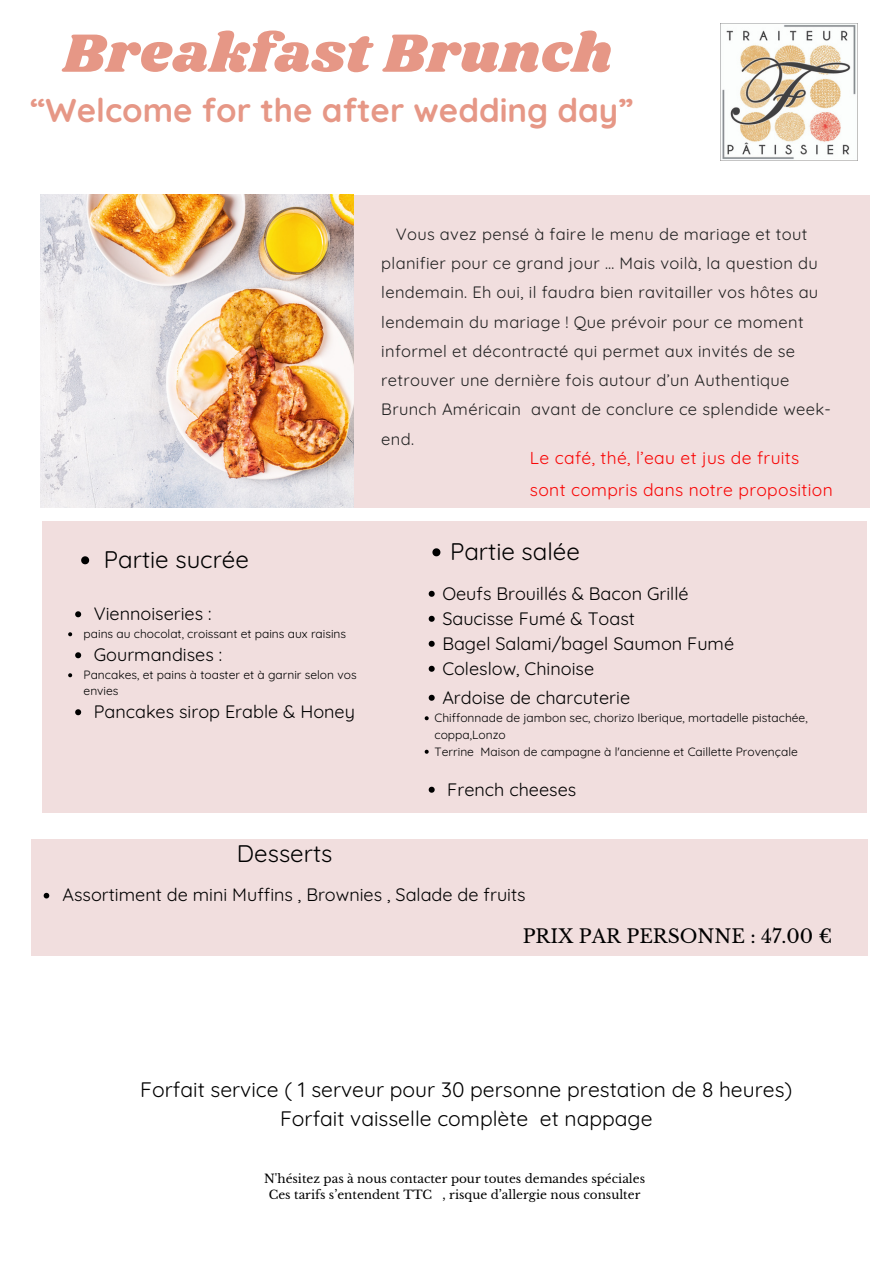
<style>
.page{position:relative;width:893px;height:1264px;background:#fff}
.page>*{position:absolute;margin:0;border:0;box-sizing:border-box;transform-origin:0 0}
.t1{font:55.8px "Shrikhand";letter-spacing:.02em;color:#e69786}
.t2{font:700 33px "Quicksand";color:#e69786}
.t3{font:24px "Quicksand";color:#000}
.t4{font:21px "Quicksand";color:#000}
.t5{font:18.75px "Libre Baskerville";color:#000}
.t6{font:18px "Quicksand";color:#000}
.t7{font:17.4px "Quicksand";letter-spacing:.02em;color:#f80606}
.t8{font:16.5px/29.2px "Quicksand";letter-spacing:.02em;color:#222}
.t9{font:12px/16px "Quicksand";color:#000}
.t10{font:12px "Libre Baskerville";color:#000}
</style>
<div class="page">
<div style="left:40px;top:196px;width:828px;height:311px;background:#f1dede"></div>
<img style="left:40px;top:195px;width:314px;height:312px">
<img style="left:720px;top:23px;width:137px;height:137px">
<div style="left:42px;top:521px;width:824px;height:292px;background:#f1dede"></div>
<div style="left:31px;top:839px;width:537px;height:116px;background:#f1dede"></div>
<div style="left:329px;top:839px;width:538px;height:116px;background:#f1dede"></div>
<svg style="left:81px;top:556px;width:8px;height:8px"></svg>
<svg style="left:75px;top:611px;width:6px;height:6px"></svg>
<svg style="left:68px;top:632px;width:4px;height:4px"></svg>
<svg style="left:75px;top:652px;width:6px;height:6px"></svg>
<svg style="left:68px;top:673px;width:4px;height:4px"></svg>
<svg style="left:75px;top:709px;width:6px;height:6px"></svg>
<svg style="left:44px;top:892px;width:5px;height:6px"></svg>
<svg style="left:432px;top:548px;width:8px;height:8px"></svg>
<svg style="left:428px;top:591px;width:6px;height:6px"></svg>
<svg style="left:428px;top:615px;width:6px;height:6px"></svg>
<svg style="left:428px;top:640px;width:6px;height:6px"></svg>
<svg style="left:428px;top:665px;width:6px;height:6px"></svg>
<svg style="left:428px;top:694px;width:6px;height:6px"></svg>
<svg style="left:424px;top:716px;width:4px;height:4px"></svg>
<svg style="left:424px;top:749px;width:4px;height:4px"></svg>
<svg style="left:428px;top:786px;width:6px;height:6px"></svg>
<p class="t1" style="left:63px;top:14px;width:550px">Breakfast Brunch</p>
<p class="t2" style="left:31px;top:89px;width:604px">“Welcome for the after wedding day”</p>
<p class="t8" style="left:381px;top:219px;width:451px;text-indent:14px">Vous avez pensé à faire le menu de mariage et tout planifier pour ce grand jour … Mais voilà, la question du lendemain. Eh oui, il faudra bien ravitailler vos hôtes au lendemain du mariage ! Que prévoir pour ce moment informel et décontracté qui permet aux invités de se retrouver une dernière fois autour d’un Authentique Brunch Américain avant de conclure ce splendide week&shy;end.</p>
<p class="t3" style="left:104px;top:544px;width:147px">Partie sucrée</p>
<p class="t6" style="left:94px;top:602px;width:119px">Viennoiseries :</p>
<p class="t9" style="left:84px;top:625px;width:264px">pains au chocolat, croissant et pains aux raisins</p>
<p class="t6" style="left:94px;top:643px;width:130px">Gourmandises :</p>
<p class="t9" style="left:84px;top:666px;width:274px">Pancakes, et pains à toaster et à garnir selon vos envies</p>
<p class="t6" style="left:94px;top:700px;width:263px">Pancakes sirop Erable &amp; Honey</p>
<p class="t7" style="left:530px;top:447px;width:271px">Le café, thé, l’eau et jus de fruits</p>
<p class="t7" style="left:530px;top:478px;width:304px">sont compris dans notre proposition</p>
<p class="t3" style="left:450px;top:536px;width:131px">Partie salée</p>
<p class="t6" style="left:442px;top:582px;width:248px">Oeufs Brouillés &amp; Bacon Grillé</p>
<p class="t6" style="left:442px;top:606px;width:194px">Saucisse Fumé &amp; Toast</p>
<p class="t6" style="left:442px;top:631px;width:293px">Bagel Salami/bagel Saumon Fumé</p>
<p class="t6" style="left:442px;top:656px;width:153px">Coleslow, Chinoise</p>
<p class="t6" style="left:442px;top:685px;width:189px">Ardoise de charcuterie</p>
<p class="t9" style="left:434px;top:709px;width:374px;line-height:16.8px">Chiffonnade de jambon sec, chorizo Iberique, mortadelle pistachée, coppa,Lonzo</p>
<p class="t9" style="left:434px;top:743px;width:365px">Terrine Maison de campagne à l'ancienne et Caillette Provençale</p>
<p class="t6" style="left:447px;top:777px;width:130px">French cheeses</p>
<p class="t3" style="left:237px;top:837px;width:97px">Desserts</p>
<p class="t6" style="left:63px;top:882px;width:464px">Assortiment de mini Muffins , Brownies , Salade de fruits</p>
<p class="t5" style="left:493px;top:918px;width:313px">PRIX PAR PERSONNE : 25,00 €</p>
<p class="t5" style="left:522px;top:924px;width:311px">PRIX PAR PERSONNE : 47.00 €</p>
<p class="t4" style="left:140px;top:1075px;width:653px">Forfait service ( 1 serveur pour 30 personne prestation de 8 heures)</p>
<p class="t4" style="left:280px;top:1104px;width:374px">Forfait vaisselle complète et nappage</p>
<p class="t10" style="left:264px;top:1171px;width:382px">N'hésitez pas à nous contacter pour toutes demandes spéciales</p>
<p class="t10" style="left:269px;top:1187px;width:373px">Ces tarifs s’entendent TTC , risque d’allergie nous consulter</p>
</div>
